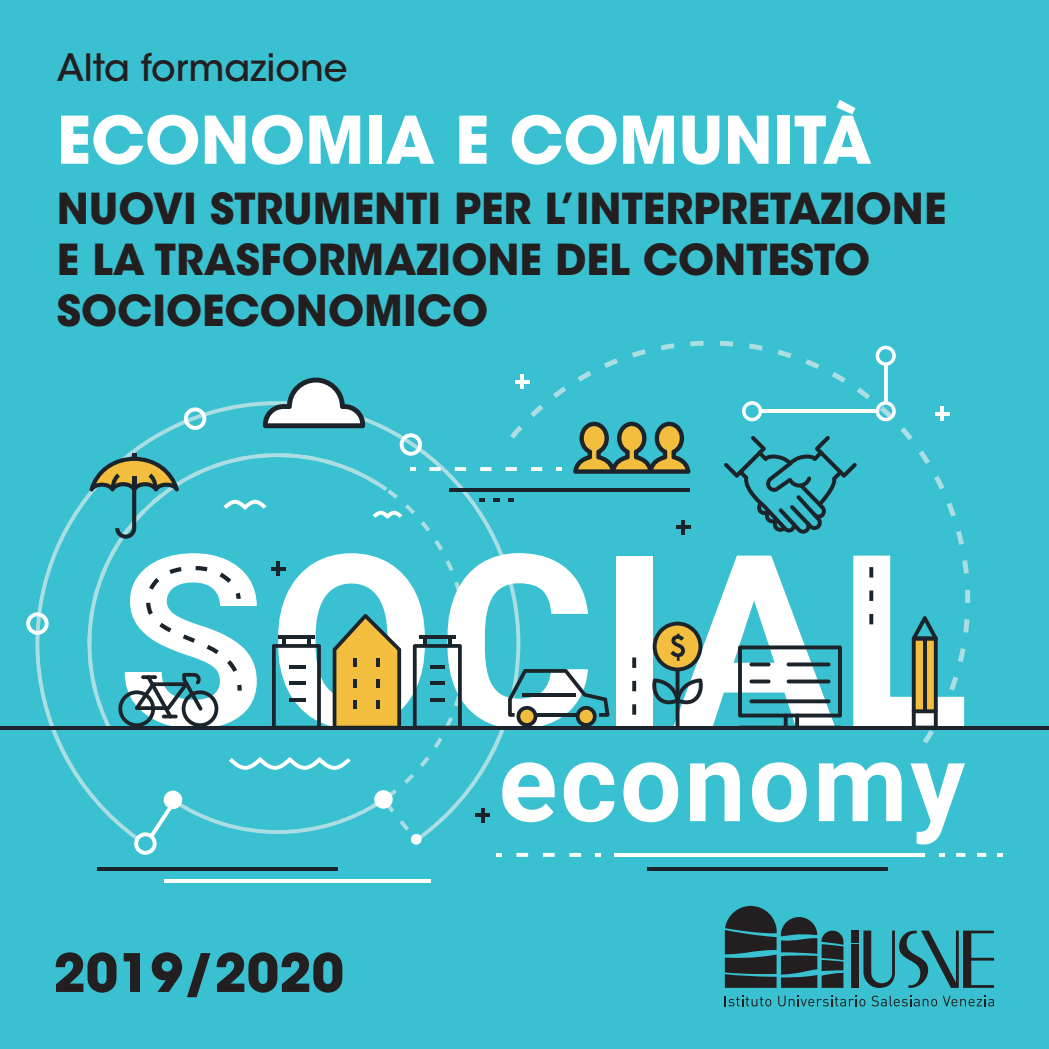
<style>
.page{position:relative;width:1049px;height:1049px;background:#39c1d1}
.page>*{position:absolute;margin:0;border:0;box-sizing:border-box;transform-origin:0 0}
.t1{font:700 65px "ITC Avant Garde Std";color:#fff}
.t2{font:700 52.5px "ITC Avant Garde Std";color:#231f20}
.t3{font:700 42.5px "ITC Avant Garde Std";color:#231f20}
.t4{font:500 37.5px "ITC Avant Garde Std";color:#231f20}
</style>
<div class="page">
<svg style="left:35px;top:401px;width:475px;height:438px"></svg>
<svg style="left:87px;top:453px;width:381px;height:345px"></svg>
<svg style="left:87px;top:453px;width:300px;height:273px"></svg>
<svg style="left:510px;top:341px;width:460px;height:403px"></svg>
<div style="left:616px;top:555px;width:36px;height:171px;background:#fff"></div>
<svg style="left:632px;top:657px;width:4px;height:11px"></svg>
<svg style="left:632px;top:681px;width:4px;height:10px"></svg>
<svg style="left:632px;top:704px;width:4px;height:11px"></svg>
<svg style="left:410px;top:467px;width:5px;height:4px"></svg>
<svg style="left:429px;top:467px;width:12px;height:4px"></svg>
<svg style="left:455px;top:467px;width:11px;height:4px"></svg>
<svg style="left:480px;top:467px;width:11px;height:4px"></svg>
<svg style="left:506px;top:467px;width:11px;height:4px"></svg>
<svg style="left:531px;top:467px;width:11px;height:4px"></svg>
<svg style="left:556px;top:467px;width:5px;height:4px"></svg>
<svg style="left:480px;top:498px;width:5px;height:4px"></svg>
<svg style="left:493px;top:498px;width:7px;height:4px"></svg>
<svg style="left:508px;top:498px;width:5px;height:4px"></svg>
<hr style="left:647px;top:867px;width:241px;height:4px;background:#1c242b">
<hr style="left:449px;top:488px;width:241px;height:4px;background:#1c242b">
<hr style="left:97px;top:867px;width:241px;height:4px;background:#1c242b">
<hr style="left:164px;top:879px;width:266px;height:4px;background:#fff">
<hr style="left:614px;top:853px;width:310px;height:4px;background:#fff">
<svg style="left:939px;top:853px;width:6px;height:4px"></svg>
<svg style="left:956px;top:853px;width:9px;height:4px"></svg>
<svg style="left:977px;top:853px;width:9px;height:4px"></svg>
<svg style="left:998px;top:853px;width:5px;height:4px"></svg>
<svg style="left:496px;top:853px;width:6px;height:4px"></svg>
<svg style="left:516px;top:853px;width:12px;height:4px"></svg>
<svg style="left:543px;top:853px;width:12px;height:4px"></svg>
<svg style="left:569px;top:853px;width:12px;height:4px"></svg>
<svg style="left:596px;top:853px;width:5px;height:4px"></svg>
<svg style="left:853px;top:555px;width:111px;height:171px"></svg>
<svg style="left:650px;top:555px;width:192px;height:171px"></svg>
<svg style="left:724px;top:436px;width:133px;height:98px"></svg>
<hr style="left:0;top:726px;width:1049px;height:3px;background:#1c242b">
<svg style="left:89px;top:454px;width:90px;height:85px"></svg>
<svg style="left:272px;top:553px;width:337px;height:173px"></svg>
<hr style="left:522px;top:693px;width:53px;height:3px;background:#1c242b">
<svg style="left:118px;top:553px;width:139px;height:173px"></svg>
<svg style="left:263px;top:378px;width:102px;height:50px"></svg>
<hr style="left:481px;top:808px;width:3px;height:14px;background:#1c242b">
<hr style="left:475px;top:813px;width:15px;height:4px;background:#1c242b">
<hr style="left:681px;top:520px;width:4px;height:15px;background:#1c242b">
<hr style="left:676px;top:525px;width:14px;height:4px;background:#1c242b">
<hr style="left:940px;top:407px;width:4px;height:14px;background:#fff">
<hr style="left:935px;top:412px;width:14px;height:4px;background:#fff">
<hr style="left:276px;top:562px;width:4px;height:14px;background:#1c242b">
<hr style="left:271px;top:567px;width:14px;height:4px;background:#1c242b">
<hr style="left:520px;top:374px;width:4px;height:15px;background:#fff">
<hr style="left:515px;top:380px;width:14px;height:4px;background:#fff">
<svg style="left:184px;top:407px;width:22px;height:23px"></svg>
<svg style="left:26px;top:612px;width:23px;height:23px"></svg>
<svg style="left:400px;top:433px;width:22px;height:23px"></svg>
<svg style="left:229px;top:757px;width:122px;height:13px"></svg>
<svg style="left:223px;top:500px;width:44px;height:9px"></svg>
<svg style="left:373px;top:511px;width:29px;height:7px"></svg>
<svg style="left:134px;top:798px;width:284px;height:57px"></svg>
<svg style="left:502px;top:762px;width:53px;height:60px"></svg>
<svg style="left:564px;top:762px;width:50px;height:60px"></svg>
<svg style="left:623px;top:762px;width:55px;height:60px"></svg>
<svg style="left:690px;top:762px;width:50px;height:59px"></svg>
<svg style="left:752px;top:762px;width:55px;height:60px"></svg>
<svg style="left:819px;top:762px;width:83px;height:59px"></svg>
<svg style="left:910px;top:763px;width:55px;height:81px"></svg>
<div style="left:374px;top:790px;width:19px;height:19px;background:#fff;border-radius:50%"></div>
<div style="left:164px;top:790px;width:18px;height:19px;background:#fff;border-radius:50%"></div>
<div style="left:411px;top:834px;width:11px;height:10px;background:#fff;border-radius:50%"></div>
<svg style="left:876px;top:401px;width:20px;height:20px"></svg>
<svg style="left:876px;top:346px;width:20px;height:20px"></svg>
<svg style="left:742px;top:401px;width:20px;height:20px"></svg>
<hr style="left:884px;top:364px;width:3px;height:39px;background:#fff">
<hr style="left:760px;top:409px;width:117px;height:4px;background:#fff">
<svg style="left:573px;top:422px;width:117px;height:52px"></svg>
<svg style="left:725px;top:906px;width:118px;height:82px"></svg>
<svg style="left:863px;top:930px;width:131px;height:58px"></svg>
<div style="left:851px;top:930px;width:8px;height:13px;background:#231f20"></div>
<div style="left:851px;top:944px;width:8px;height:44px;background:#231f20"></div>
<svg style="left:725px;top:996px;width:46px;height:10px"></svg>
<svg style="left:778px;top:996px;width:87px;height:10px"></svg>
<svg style="left:871px;top:995px;width:66px;height:11px"></svg>
<svg style="left:943px;top:996px;width:51px;height:10px"></svg>
<p class="t4" style="left:57px;top:44px;width:292px">Alta formazione</p>
<p class="t1" style="left:57px;top:98px;width:816px">ECONOMIA E COMUNITÀ</p>
<p class="t3" style="left:57px;top:180px;width:891px">NUOVI STRUMENTI PER L’INTERPRETAZIONE</p>
<p class="t3" style="left:57px;top:231px;width:815px">E LA TRASFORMAZIONE DEL CONTESTO</p>
<p class="t3" style="left:57px;top:282px;width:433px">SOCIOECONOMICO</p>
<p class="t2" style="left:53px;top:938px;width:292px">2019/2020</p>
</div>
